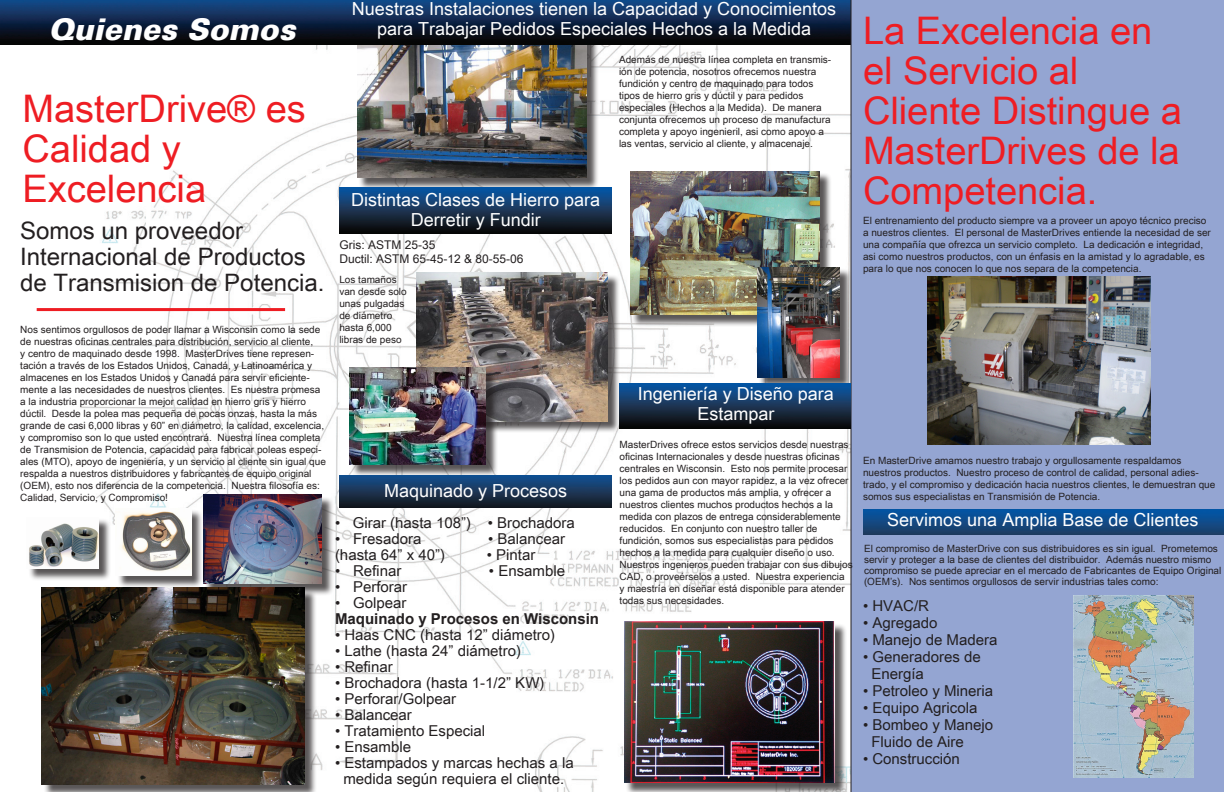
<style>
.page{position:relative;width:1224px;height:792px;background:#fff}
.page>*{position:absolute;margin:0;border:0;box-sizing:border-box;transform-origin:0 0}
.t1{font:38px/40px "Arial Unicode MS";color:#ee1d23}
.t2{font:italic 30px "USA Black";color:#fff}
.t3{font:24px/26px "Arial Unicode MS";color:#231f20}
.t4{font:18px/20px "Arial Unicode MS";color:#fff;text-align:center}
.t5{font:15px/17px "Arial Unicode MS";color:#231f20}
.t6{font:700 15px "Arial";color:#231f20}
.t7{font:12px "Arial Unicode MS";color:#231f20}
.t8{font:10px/12px "Arial Unicode MS";color:#231f20}
</style>
<div class="page">
<img style="left:0;top:44px;width:850px;height:748px">
<div style="left:358px;top:25px;width:241px;height:165px;background:#231f20;opacity:.75"></div>
<img style="left:357px;top:44px;width:229px;height:134px">
<img style="left:0;top:0;width:850px;height:44px">
<div style="left:850px;top:0;width:374px;height:792px;background:#94a5d2"></div>
<div style="left:632px;top:172px;width:200px;height:155px;background:#231f20;opacity:.75"></div>
<img style="left:630px;top:171px;width:189px;height:144px">
<div style="left:418px;top:274px;width:202px;height:160px;background:#231f20;opacity:.75"></div>
<img style="left:416px;top:273px;width:192px;height:148px">
<div style="left:205px;top:496px;width:129px;height:100px;background:#231f20;opacity:.75"></div>
<img style="left:203px;top:495px;width:118px;height:88px">
<div style="left:43px;top:589px;width:274px;height:203px;background:#231f20;opacity:.75"></div>
<img style="left:42px;top:588px;width:262px;height:197px">
<div style="left:28px;top:518px;width:83px;height:63px;background:#231f20;opacity:.75"></div>
<img style="left:27px;top:517px;width:72px;height:51px">
<div style="left:758px;top:268px;width:94px;height:122px;background:#231f20;opacity:.75"></div>
<img style="left:757px;top:267px;width:83px;height:110px">
<div style="left:351px;top:369px;width:148px;height:107px;background:#231f20;opacity:.75"></div>
<img style="left:349px;top:368px;width:137px;height:96px">
<hr style="left:37px;top:308px;width:248px;height:3px;background:#ee1d23">
<div style="left:626px;top:623px;width:221px;height:169px;background:#231f20;opacity:.75"></div>
<img style="left:624px;top:622px;width:211px;height:160px">
<img style="left:619px;top:383px;width:231px;height:46px">
<img style="left:339px;top:187px;width:273px;height:47px">
<img style="left:339px;top:476px;width:273px;height:32px">
<img style="left:864px;top:509px;width:360px;height:25px">
<img style="left:1073px;top:596px;width:121px;height:182px">
<div style="left:117px;top:510px;width:86px;height:78px;background:#231f20;opacity:.75"></div>
<img style="left:116px;top:508px;width:75px;height:68px">
<img style="left:927px;top:277px;width:223px;height:167px">
<p class="t2" style="left:49px;top:11px;width:248px">Quienes Somos</p>
<p class="t1" style="left:22px;top:87px;width:285px">MasterDrive® es<br>Calidad y</p>
<p class="t1" style="left:22px;top:167px;width:185px">Excelencia</p>
<p class="t3" style="left:20px;top:217px;width:224px">Somos un proveedor</p>
<p class="t3" style="left:20px;top:243px;width:306px">Internacional de Productos de Transmision de Potencia.</p>
<p class="t8" style="left:20px;top:323px;width:307px">Nos sentimos orgullosos de poder llamar a Wisconsin como la sede de nuestras oficinas centrales para distribución, servicio al cliente,<br>y centro de maquinado desde 1998. MasterDrives tiene represen&shy;tación a través de los Estados Unidos, Canadá, y Latinoamérica y almacenes en los Estados Unidos y Canadá para servir eficiente&shy;mente a las necesidades de nuestros clientes. Es nuestra promesa a la industria proporcionar la mejor calidad en hierro gris y hierro dúctil. Desde la polea mas pequeña de pocas onzas, hasta la más grande de casi 6,000 libras y 60” en diámetro, la calidad, excelencia, y compromiso son lo que usted encontrará. Nuestra línea completa de Transmision de Potencia, capacidad para fabricar poleas especi&shy;ales (MTO), apoyo de ingeniería, y un servicio al cliente sin igual que respalda a nuestros distribuidores y fabricantes de equipo original (OEM), esto nos diferencia de la competencia. Nuestra filosofía es:<br>Calidad, Servicio, y Compromiso!</p>
<p class="t4" style="left:352px;top:-1px;width:486px">Nuestras Instalaciones tienen la Capacidad y Conocimientos para Trabajar Pedidos Especiales Hechos a la Medida</p>
<p class="t4" style="left:351px;top:189px;width:251px">Distintas Clases de Hierro para<br>Derretir y Fundir</p>
<p class="t7" style="left:339px;top:236px;width:98px">Gris: ASTM 25-35</p>
<p class="t7" style="left:339px;top:250px;width:186px">Ductil: ASTM 65-45-12 &amp; 80-55-06</p>
<p class="t8" style="left:339px;top:273px;width:69px">Los tamaños van desde solo unas pulgadas de diámetro hasta 6,000 libras de peso</p>
<p class="t4" style="left:384px;top:480px;width:185px">Maquinado y Procesos</p>
<p class="t5" style="left:335px;top:514px;width:241px">• Girar (hasta 108”) • Brochadora</p>
<p class="t5" style="left:335px;top:530px;width:88px">• Fresadora</p>
<p class="t5" style="left:488px;top:530px;width:78px">• Balancear</p>
<p class="t5" style="left:335px;top:546px;width:112px">(hasta 64” x 40”)</p>
<p class="t5" style="left:487px;top:546px;width:50px">• Pintar</p>
<p class="t5" style="left:335px;top:562px;width:68px">• Refinar</p>
<p class="t5" style="left:489px;top:562px;width:78px">• Ensamble</p>
<p class="t5" style="left:335px;top:578px;width:74px">• Perforar</p>
<p class="t5" style="left:335px;top:594px;width:73px">• Golpear</p>
<p class="t6" style="left:335px;top:609px;width:266px">Maquinado y Procesos en Wisconsin</p>
<p class="t5" style="left:335px;top:626px;width:222px">• Haas CNC (hasta 12” diámetro)</p>
<p class="t5" style="left:335px;top:642px;width:188px">• Lathe (hasta 24” diámetro)</p>
<p class="t5" style="left:335px;top:658px;width:59px">• Refinar</p>
<p class="t5" style="left:335px;top:674px;width:211px">• Brochadora (hasta 1-1/2” KW)</p>
<p class="t5" style="left:335px;top:690px;width:123px">• Perforar/Golpear</p>
<p class="t5" style="left:335px;top:706px;width:78px">• Balancear</p>
<p class="t5" style="left:335px;top:722px;width:152px">• Tratamiento Especial</p>
<p class="t5" style="left:335px;top:738px;width:78px">• Ensamble</p>
<p class="t5" style="left:335px;top:754px;width:240px">• Estampados y marcas hechas a la</p>
<p class="t5" style="left:343px;top:770px;width:222px">medida según requiera el cliente.</p>
<p class="t8" style="left:619px;top:54px;width:214px">Además de nuestra línea completa en transmis&shy;ión de potencia, nosotros ofrecemos nuestra fundición y centro de maquinado para todos tipos de hierro gris y dúctil y para pedidos especiales (Hechos a la Medida). De manera conjunta ofrecemos un proceso de manufactura completa y apoyo ingenieril, asi como apoyo a las ventas, servicio al cliente, y almacenaje.</p>
<p class="t4" style="left:638px;top:383px;width:198px">Ingeniería y Diseño para</p>
<p class="t4" style="left:697px;top:403px;width:79px">Estampar</p>
<p class="t8" style="left:620px;top:438px;width:235px">MasterDrives ofrece estos servicios desde nuestras oficinas Internacionales y desde nuestras oficinas centrales en Wisconsin. Esto nos permite procesar los pedidos aun con mayor rapidez, a la vez ofrecer una gama de productos más amplia, y ofrecer a nuestros clientes muchos productos hechos a la medida con plazos de entrega considerablemente reducidos. En conjunto con nuestro taller de fundición, somos sus especialistas para pedidos hechos a la medida para cualquier diseño o uso.<br>Nuestros ingenieros pueden trabajar con sus dibujos CAD, o proveérselos a usted. Nuestra experiencia<br>y maestría en diseñar está disponible para atender todas sus necesidades.</p>
<p class="t1" style="left:863px;top:10px;width:291px">La Excelencia en el Servicio al</p>
<p class="t1" style="left:863px;top:90px;width:320px;text-align:justify">Cliente Distingue a MasterDrives de la Competencia.</p>
<p class="t8" style="left:863px;top:215px;width:349px">El entrenamiento del producto siempre va a proveer un apoyo técnico preciso a nuestros clientes. El personal de MasterDrives entiende la necesidad de ser una compañía que ofrezca un servicio completo. La dedicación e integridad, asi como nuestros productos, con un énfasis en la amistad y lo agradable, es para lo que nos conocen lo que nos separa de la competencia.</p>
<p class="t8" style="left:863px;top:455px;width:354px">En MasterDrive amamos nuestro trabajo y orgullosamente respaldamos nuestros productos. Nuestro proceso de control de calidad, personal adies&shy;trado, y el compromiso y dedicación hacia nuestros clientes, le demuestran que somos sus especialistas en Transmisión de Potencia.</p>
<p class="t4" style="left:887px;top:509px;width:313px">Servimos una Amplia Base de Clientes</p>
<p class="t8" style="left:864px;top:542px;width:355px">El compromiso de MasterDrive con sus distribuidores es sin igual. Prometemos</p>
<p class="t8" style="left:864px;top:554px;width:359px;line-height:11px">servir y proteger a la base de clientes del distribuidor. Además nuestro mismo compromiso se puede apreciar en el mercado de Fabricantes de Equipo Original (OEM’s). Nos sentimos orgullosos de servir industrias tales como:</p>
<p class="t5" style="left:863px;top:597px;width:68px">• HVAC/R</p>
<p class="t5" style="left:863px;top:614px;width:76px">• Agregado</p>
<p class="t5" style="left:863px;top:631px;width:136px">• Manejo de Madera</p>
<p class="t5" style="left:871px;top:648px;width:111px;text-indent:-8px">• Generadores de<br>Energía</p>
<p class="t5" style="left:863px;top:682px;width:132px">• Petroleo y Mineria</p>
<p class="t5" style="left:863px;top:699px;width:116px">• Equipo Agricola</p>
<p class="t5" style="left:863px;top:716px;width:132px">• Bombeo y Manejo</p>
<p class="t5" style="left:871px;top:733px;width:94px">Fluido de Aire</p>
<p class="t5" style="left:863px;top:750px;width:98px">• Construcción</p>
</div>
